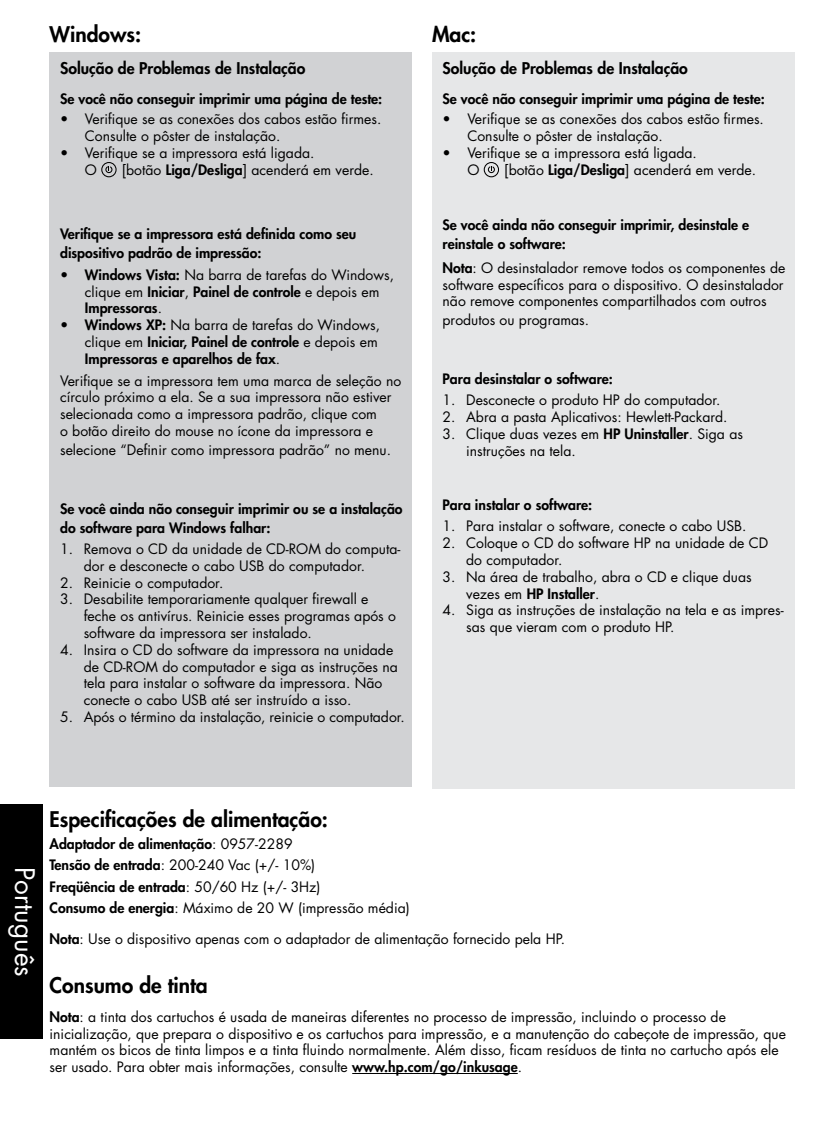
<style>
.page{position:relative;width:819px;height:1134px;background:#fff}
.page>*{position:absolute;margin:0;border:0;box-sizing:border-box;transform-origin:0 0}
.t1{font:26.25px "Futura";color:#fff}
.t2{font:800 21px "Futura";color:#000}
.t3{font:800 15.75px "Futura";color:#000}
.t4{font:14px/16.8px "Futura";color:#000}
.t5{font:800 14px/16.8px "Futura";color:#000}
.s1{font-weight:800}
.s2{font-weight:400}
</style>
<div class="page">
<div style="left:432px;top:53px;width:362px;height:736px;background:#e6e7e8"></div>
<div style="left:50px;top:53px;width:362px;height:734px;background:#d1d2d4"></div>
<hr style="left:352px;top:1073px;width:166px;height:1px;background:#000">
<div style="left:101px;top:162px;width:16px;height:15px;border:1px solid #000;border-radius:50%"></div>
<svg style="left:105px;top:166px;width:8px;height:8px"></svg>
<div style="left:484px;top:162px;width:15px;height:15px;border:1px solid #000;border-radius:50%"></div>
<svg style="left:487px;top:166px;width:8px;height:8px"></svg>
<div style="left:0;top:804px;width:43px;height:235px;background:#000"></div>
<h2 class="t2" style="left:50px;top:21px;width:93px">Windows:</h2>
<h2 class="t2" style="left:432px;top:21px;width:46px">Mac:</h2>
<p class="t3" style="left:60px;top:58px;width:247px">Solução de Problemas de Instalação</p>
<p class="t5" style="left:60px;top:91px;width:324px">Se você não conseguir imprimir uma página de teste:</p>
<p class="t4" style="left:85px;top:111px;width:298px">Verifique se as conexões dos cabos estão firmes.<br>Consulte o pôster de instalação.<br>Verifique se a impressora está ligada.<br>O</p>
<p class="t4" style="left:60px;top:111px;width:10px">•</p>
<p class="t4" style="left:60px;top:145px;width:10px">•</p>
<p class="t4" style="left:122px;top:161px;width:253px">[botão <span class="s1">Liga/Desliga</span>] acenderá em verde.</p>
<p class="t5" style="left:60px;top:224px;width:298px;line-height:18.9px">Verifique se a impressora está definida como seu dispositivo padrão de impressão:</p>
<p class="t5" style="left:85px;top:266px;width:311px">Windows Vista: <span class="s2">Na barra de tarefas do Windows, clique em</span> Iniciar<span class="s2">,</span> Painel de controle <span class="s2">e depois em </span>Impressoras<span class="s2">.<br></span>Windows XP: <span class="s2">Na barra de tarefas do Windows, clique em</span> Iniciar, Painel de controle <span class="s2">e depois em </span>Impressoras e aparelhos de fax<span class="s2">.</span></p>
<p class="t4" style="left:60px;top:372px;width:343px">Verifique se a impressora tem uma marca de seleção no círculo próximo a ela. Se a sua impressora não estiver selecionada como a impressora padrão, clique com<br>o botão direito do mouse no ícone da impressora e</p>
<p class="t4" style="left:60px;top:441px;width:333px">selecione “Definir como impressora padrão” no menu.</p>
<p class="t4" style="left:60px;top:266px;width:10px">•</p>
<p class="t4" style="left:60px;top:317px;width:10px">•</p>
<p class="t5" style="left:60px;top:500px;width:344px;line-height:18.9px">Se você ainda não conseguir imprimir ou se a instalação do software para Windows falhar:</p>
<p class="t4" style="left:60px;top:541px;width:14px">1.</p>
<p class="t4" style="left:60px;top:574px;width:14px">2.<br>3.</p>
<p class="t4" style="left:60px;top:641px;width:14px">4.</p>
<p class="t4" style="left:60px;top:709px;width:14px">5.</p>
<p class="t4" style="left:84px;top:541px;width:323px">Remova o CD da unidade de CD-ROM do computa&shy;dor e desconecte o cabo USB do computador.<br>Reinicie o computador.<br>Desabilite temporariamente qualquer firewall e<br>feche os antivírus. Reinicie esses programas após o software da impressora ser instalado.<br>Insira o CD do software da impressora na unidade de CD-ROM do computador e siga as instruções na tela para instalar o software da impressora. Não conecte o cabo USB até ser instruído a isso.<br>Após o término da instalação, reinicie o computador.</p>
<p class="t3" style="left:443px;top:58px;width:247px">Solução de Problemas de Instalação</p>
<p class="t5" style="left:443px;top:91px;width:324px">Se você não conseguir imprimir uma página de teste:</p>
<p class="t4" style="left:443px;top:111px;width:10px">•</p>
<p class="t4" style="left:443px;top:145px;width:10px">•</p>
<p class="t4" style="left:467px;top:111px;width:298px">Verifique se as conexões dos cabos estão firmes.<br>Consulte o pôster de instalação.<br>Verifique se a impressora está ligada.<br>O</p>
<p class="t4" style="left:504px;top:161px;width:253px">[botão <span class="s1">Liga/Desliga</span>] acenderá em verde.</p>
<p class="t5" style="left:443px;top:216px;width:308px;line-height:18.9px">Se você ainda não conseguir imprimir, desinstale e reinstale o software:</p>
<p class="t4" style="left:443px;top:259px;width:344px"><span class="s1">Nota</span>: O desinstalador remove todos os componentes de software específicos para o dispositivo. O desinstalador não remove componentes compartilhados com outros</p>
<p class="t4" style="left:443px;top:312px;width:148px">produtos ou programas.</p>
<p class="t5" style="left:443px;top:371px;width:172px">Para desinstalar o software:</p>
<p class="t4" style="left:466px;top:392px;width:278px">Desconecte o produto HP do computador.<br>Abra a pasta Aplicativos: Hewlett-Packard.<br>Clique duas vezes em <span class="s1">HP Uninstaller</span>. Siga as instruções na tela.</p>
<p class="t4" style="left:443px;top:392px;width:14px;text-align:justify">1.<br>2.<br>3.</p>
<p class="t5" style="left:443px;top:497px;width:151px">Para instalar o software:</p>
<p class="t4" style="left:466px;top:518px;width:319px">Para instalar o software, conecte o cabo USB.<br>Coloque o CD do software HP na unidade de CD do computador.<br>Na área de trabalho, abra o CD e clique duas vezes em <span class="s1">HP Installer</span>.<br>Siga as instruções de instalação na tela e as impres&shy;sas que vieram com o produto HP.</p>
<p class="t4" style="left:443px;top:518px;width:14px">1.<br>2.</p>
<p class="t4" style="left:443px;top:568px;width:14px">3.</p>
<p class="t4" style="left:443px;top:602px;width:14px">4.</p>
<h1 class="t1" style="left:42px;top:867px;width:111px;rotate:90deg">Português</h1>
<h2 class="t2" style="left:50px;top:806px;width:280px">Especificações de alimentação:</h2>
<p class="t4" style="left:50px;top:833px;width:362px;line-height:21.3px"><span class="s1">Adaptador de alimentação</span>: 0957-2289<br><span class="s1">Tensão de entrada</span>: 200-240 Vac (+/- 10%)<br><span class="s1">Freqüência de entrada</span>: 50/60 Hz (+/- 3Hz)<br><span class="s1">Consumo de energia</span>: Máximo de 20 W (impressão média)</p>
<p class="t4" style="left:50px;top:931px;width:517px"><span class="s1">Nota</span>: Use o dispositivo apenas com o adaptador de alimentação fornecido pela HP.</p>
<h2 class="t2" style="left:50px;top:972px;width:160px">Consumo de tinta</h2>
<p class="t4" style="left:50px;top:1008px;width:738px"><span class="s1">Nota</span>: a tinta dos cartuchos é usada de maneiras diferentes no processo de impressão, incluindo o processo de inicialização, que prepara o dispositivo e os cartuchos para impressão, e a manutenção do cabeçote de impressão, que mantém os bicos de tinta limpos e a tinta fluindo normalmente. Além disso, ficam resíduos de tinta no cartucho após ele ser usado. Para obter mais informações, consulte <span class="s1">www.hp.com/go/inkusage</span>.</p>
</div>
